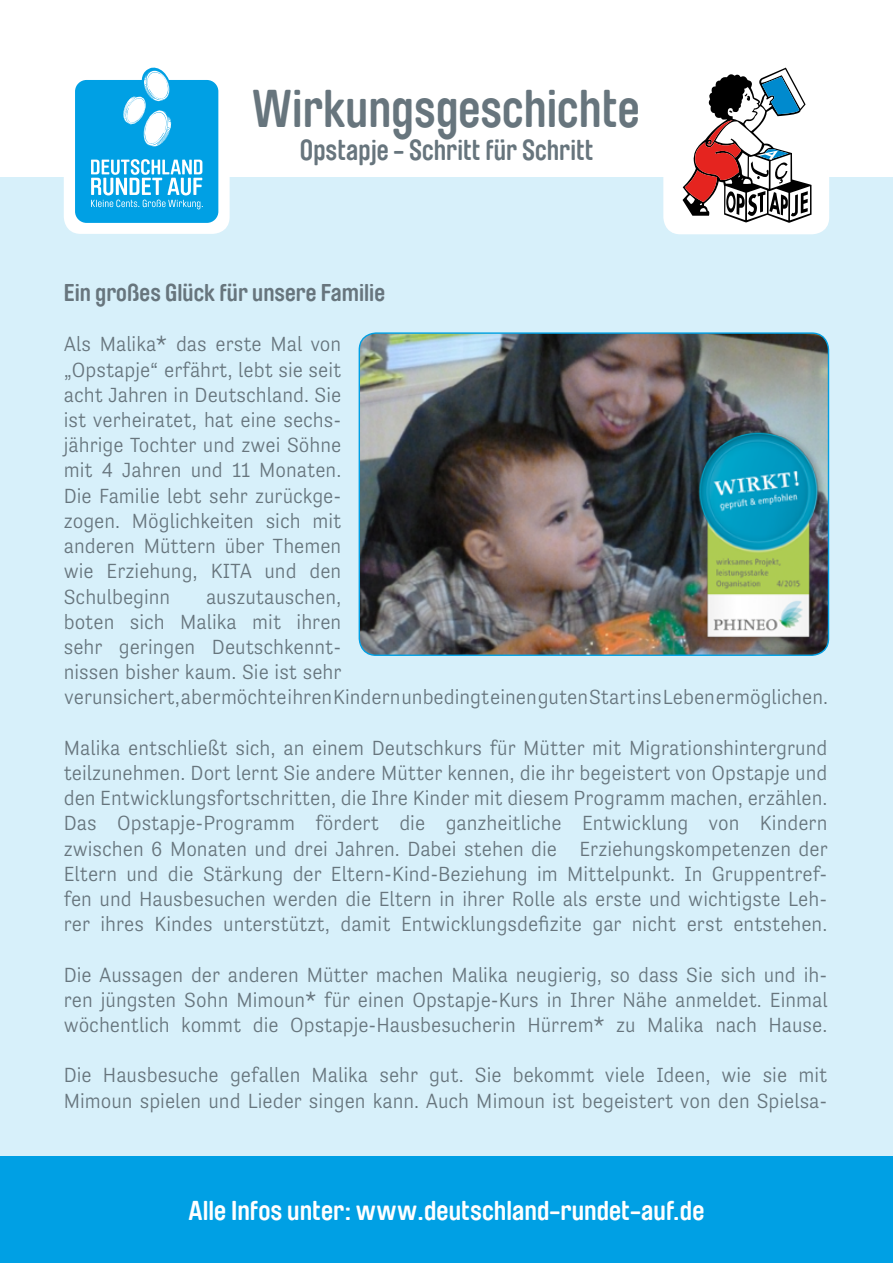
<style>
.page{position:relative;width:893px;height:1263px;background:#fff}
.page>*{position:absolute;margin:0;border:0;box-sizing:border-box;transform-origin:0 0}
.t1{font:700 52.5px "Brauer Neue";color:#67757d;scale:.94 1}
.t2{font:700 28.5px "Brauer Neue";color:#67757d;scale:.94 1}
.t3{font:700 27px "Brauer Neue";color:#fff}
.t4{font:700 24px "Brauer Neue";color:#67757d}
.t5{font:300 21px/25.2px "Tenso";color:#67757d;text-align:justify}
</style>
<div class="page">
<div style="left:0;top:177px;width:893px;height:1020px;background:#d7f0fa"></div>
<div style="left:663px;top:68px;width:166px;height:166px;background:#fff;border-radius:17px"></div>
<div style="left:0;top:1157px;width:893px;height:106px;background:#00a0e4"></div>
<div style="left:64px;top:68px;width:166px;height:166px;background:#fff;border-radius:17px"></div>
<svg style="left:75px;top:68px;width:143px;height:155px"></svg>
<img style="left:359px;top:333px;width:469px;height:322px">
<svg style="left:682px;top:68px;width:129px;height:155px"></svg>
<img style="left:689px;top:428px;width:141px;height:217px">
<h1 class="t1" style="left:252px;top:78px;width:414px">Wirkungsgeschichte</h1>
<h2 class="t2" style="left:300px;top:133px;width:314px">Opstapje - Schritt für Schritt</h2>
<p class="t4" style="left:64px;top:279px;width:323px">Ein großes Glück für unsere Familie</p>
<p class="t5" style="left:64px;top:332px;width:279px">Als Malika* das erste Mal von „Opstapje“ erfährt, lebt sie seit acht Jahren in Deutschland. Sie ist verheiratet, hat eine sechs&shy;jährige Tochter und zwei Söhne mit 4 Jahren und 11 Monaten.<br>Die Familie lebt sehr zurückge&shy;zogen. Möglichkeiten sich mit anderen Müttern über Themen wie Erziehung, KITA und den Schulbeginn</p>
<p class="t5" style="left:64px;top:584px;width:766px;text-align:left;text-indent:142px">auszutauschen,<br>boten sich Malika mit ihren<br>sehr geringen Deutschkennt-<br>nissen bisher kaum. Sie ist sehr<br>verunsichert, aber möchte ihren Kindern unbedingt einen guten Start ins Leben ermöglichen.</p>
<p class="t5" style="left:64px;top:735px;width:765px">Malika entschließt sich, an einem Deutschkurs für Mütter mit Migrationshintergrund teilzunehmen. Dort lernt Sie andere Mütter kennen, die ihr begeistert von Opstapje und den Entwicklungsfortschritten, die Ihre Kinder mit diesem Programm machen, erzählen.<br>Das Opstapje-Programm fördert die ganzheitliche Entwicklung von Kindern zwischen 6 Monaten und drei Jahren. Dabei stehen die Erziehungskompetenzen der Eltern und die Stärkung der Eltern-Kind-Beziehung im Mittelpunkt. In Gruppentref&shy;fen und Hausbesuchen werden die Eltern in ihrer Rolle als erste und wichtigste Leh&shy;rer ihres Kindes unterstützt, damit Entwicklungsdefizite gar nicht erst entstehen.</p>
<p class="t5" style="left:64px;top:962px;width:765px">Die Aussagen der anderen Mütter machen Malika neugierig, so dass Sie sich und ih&shy;ren jüngsten Sohn Mimoun* für einen Opstapje-Kurs in Ihrer Nähe anmeldet. Einmal wöchentlich kommt die Opstapje-Hausbesucherin Hürrem* zu Malika nach Hause.</p>
<p class="t5" style="left:64px;top:1062px;width:765px">Die Hausbesuche gefallen Malika sehr gut. Sie bekommt viele Ideen, wie sie mit<br>Mimoun spielen und Lieder singen kann. Auch Mimoun ist begeistert von den Spielsa-</p>
<p class="t3" style="left:189px;top:1195px;width:517px">Alle Infos unter: www.deutschland-rundet-auf.de</p>
</div>
